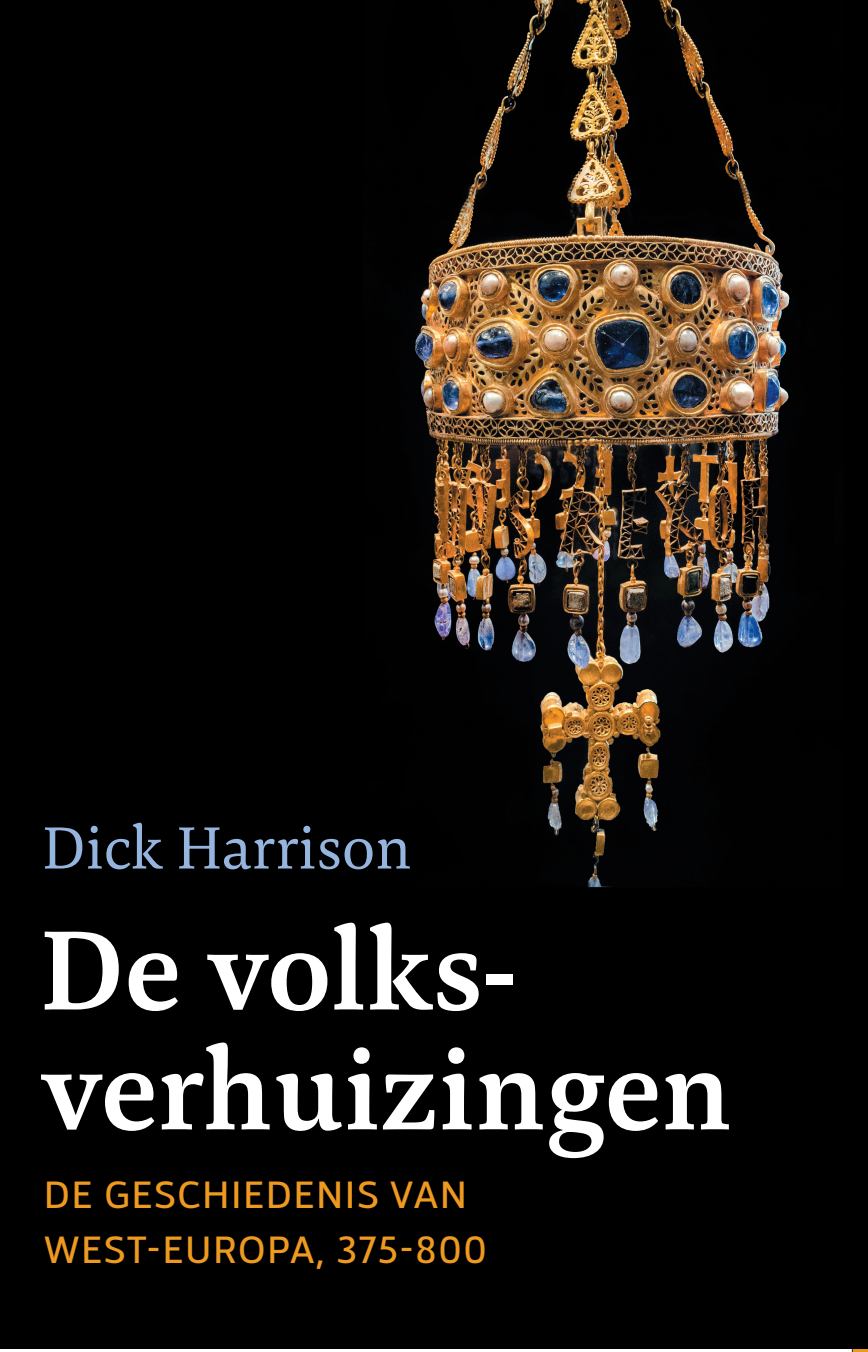
<style>
.page{position:relative;width:868px;height:1352px;background:#fff}
.page>*{position:absolute;margin:0;border:0;box-sizing:border-box;transform-origin:0 0}
.t1{font:700 118.2px/119.8px "Carrara";letter-spacing:.005em;color:#fff}
.t2{font:62.4px "Carrara";color:#95b5de}
.t3{font:500 39px/55px "Mestre";letter-spacing:.04em;color:#ee9a20}
</style>
<div class="page">
<hr style="left:852px;top:0;width:1px;height:1351px;background:#231f20">
<img style="left:0;top:0;width:868px;height:1348px">
<svg style="left:0;top:0;width:1px;height:20px"></svg>
<svg style="left:867px;top:0;width:1px;height:20px"></svg>
<h2 class="t2" style="left:42px;top:807px;width:371px">Dick Harrison</h2>
<h1 class="t1" style="left:40px;top:909px;width:693px">De volks&shy;verhuizingen</h1>
<p class="t3" style="left:44px;top:1164px;width:444px">DE GESCHIEDENIS VAN<br>WEST-EUROPA, 375-800</p>
</div>
